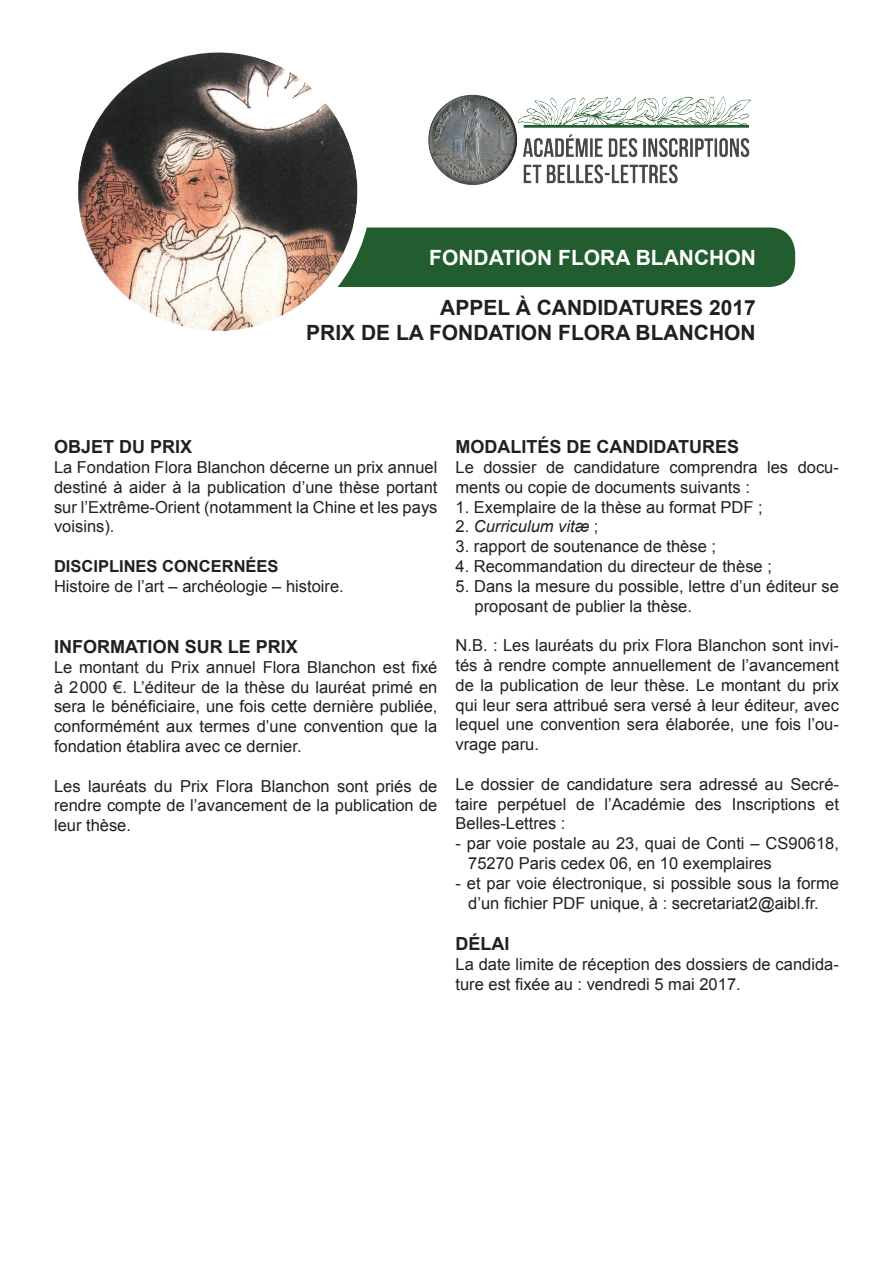
<style>
.page{position:relative;width:893px;height:1263px;background:#fff}
.page>*{position:absolute;margin:0;border:0;box-sizing:border-box;transform-origin:0 0}
.t1{font:700 21px "Arial";color:#231f20}
.t2{font:700 21px "Arial";color:#fff}
.t3{font:700 18px "Arial";color:#231f20}
.t4{font:16.5px/19.8px "Arial";color:#231f20;text-align:justify}
.t5{font:700 16.5px "Arial";color:#231f20}
.t6{font:italic 16.5px "Arial";color:#231f20}
.s1{font-style:normal}
</style>
<div class="page">
<div style="left:210px;top:227px;width:585px;height:60px;background:#215d2e;border-radius:26px"></div>
<img style="left:78px;top:52px;width:279px;height:279px;border-radius:140px">
<div style="left:64px;top:38px;width:307px;height:307px;border:14px solid #fff;border-radius:50%"></div>
<img style="left:428px;top:94px;width:323px;height:91px">
<p class="t2" style="left:429px;top:244px;width:328px">FONDATION FLORA BLANCHON</p>
<p class="t1" style="left:440px;top:293px;width:317px">APPEL À CANDIDATURES 2017</p>
<p class="t1" style="left:306px;top:319px;width:451px">PRIX DE LA FONDATION FLORA BLANCHON</p>
<p class="t3" style="left:54px;top:435px;width:140px">OBJET DU PRIX</p>
<p class="t4" style="left:54px;top:457px;width:385px">La Fondation Flora Blanchon décerne un prix annuel destiné à aider à la publication d’une thèse portant sur l’Extrême-Orient (notamment la Chine et les pays voisins).</p>
<p class="t5" style="left:54px;top:555px;width:226px">DISCIPLINES CONCERNÉES</p>
<p class="t4" style="left:54px;top:576px;width:291px">Histoire de l’art – archéologie – histoire.</p>
<p class="t3" style="left:54px;top:635px;width:245px">INFORMATION SUR LE PRIX</p>
<p class="t4" style="left:54px;top:657px;width:385px">Le montant du Prix annuel Flora Blanchon est fixé à 2 000 €. L’éditeur de la thèse du lauréat primé en sera le bénéficiaire, une fois cette dernière publiée, conformémént aux termes d’une convention que la fondation établira avec ce dernier.</p>
<p class="t4" style="left:54px;top:776px;width:385px">Les lauréats du Prix Flora Blanchon sont priés de rendre compte de l’avancement de la publication de leur thèse.</p>
<p class="t3" style="left:455px;top:435px;width:285px">MODALITÉS DE CANDIDATURES</p>
<p class="t4" style="left:455px;top:457px;width:385px">Le dossier de candidature comprendra les docu&shy;ments ou copie de documents suivants :</p>
<p class="t4" style="left:455px;top:497px;width:309px">1. Exemplaire de la thèse au format PDF ;</p>
<p class="t6" style="left:455px;top:516px;width:145px"><span class="s1">2.</span> Curriculum vitæ <span class="s1">;</span></p>
<p class="t4" style="left:455px;top:537px;width:262px">3. rapport de soutenance de thèse ;</p>
<p class="t4" style="left:455px;top:556px;width:318px">4. Recommandation du directeur de thèse ;</p>
<p class="t4" style="left:475px;top:576px;width:366px;text-indent:-19px">5. Dans la mesure du possible, lettre d’un éditeur se proposant de publier la thèse.</p>
<p class="t4" style="left:455px;top:636px;width:385px">N.B. : Les lauréats du prix Flora Blanchon sont invi&shy;tés à rendre compte annuellement de l’avancement de la publication de leur thèse. Le montant du prix qui leur sera attribué sera versé à leur éditeur, avec lequel une convention sera élaborée, une fois l’ou&shy;vrage paru.</p>
<p class="t4" style="left:455px;top:774px;width:385px">Le dossier de candidature sera adressé au Secré&shy;taire perpétuel de l’Académie des Inscriptions et Belles-Lettres :</p>
<p class="t4" style="left:468px;top:834px;width:372px;text-indent:-13px">- par voie postale au 23, quai de Conti – CS90618,<br>75270 Paris cedex 06, en 10 exemplaires</p>
<p class="t4" style="left:455px;top:873px;width:385px;text-align:center">- et par voie électronique, si possible sous la forme d’un fichier PDF unique, à : secretariat2@aibl.fr.</p>
<p class="t3" style="left:455px;top:932px;width:55px">DÉLAI</p>
<p class="t4" style="left:455px;top:954px;width:385px">La date limite de réception des dossiers de candida&shy;ture est fixée au : vendredi 5 mai 2017.</p>
</div>
